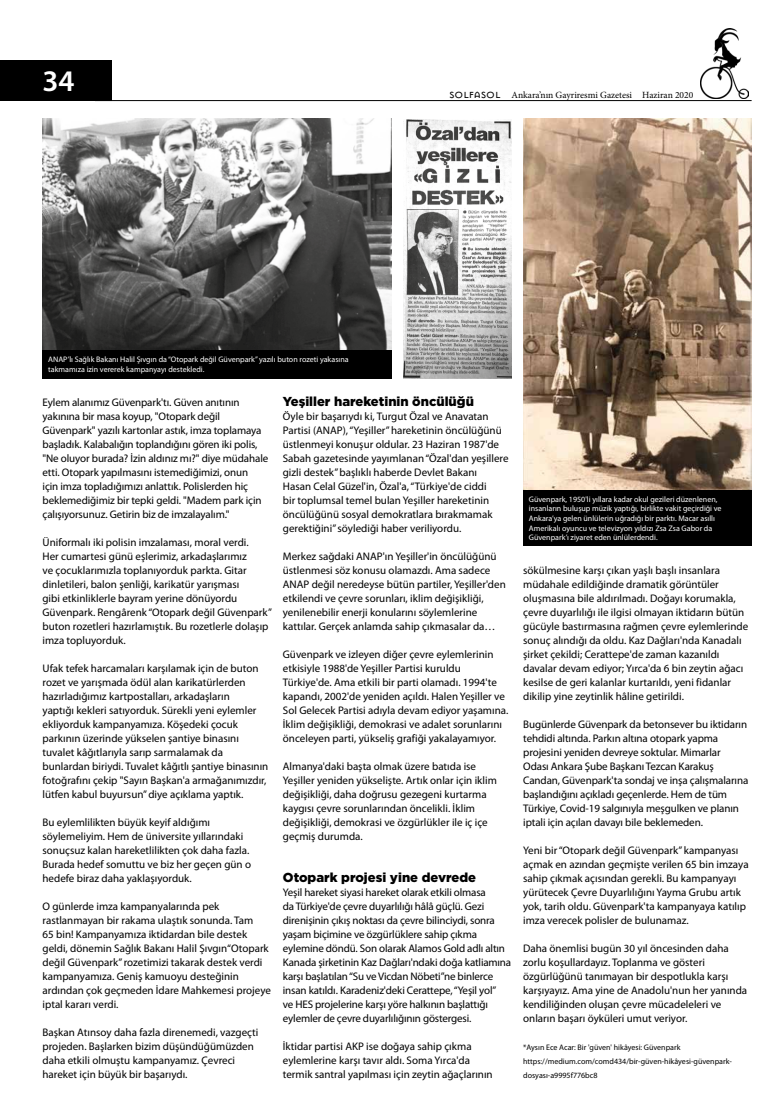
<style>
.page{position:relative;width:780px;height:1120px;background:#fff}
.page>*{position:absolute;margin:0;border:0;box-sizing:border-box;transform-origin:0 0}
.t1{font:600 30px "Myriad Pro";color:#fff}
.t2{font:900 13px "Gotham";color:#000}
.t3{font:11px/14px "Myriad Pro";color:#000}
.t4{font:9.5px "Minion Pro";color:#000}
.t5{font:8px/9.6px "Myriad Pro";color:#fff}
.t6{font:8px/14px "Myriad Pro";color:#000}
.s1{font-family:"Mason Sans";font-size:14px}
</style>
<div class="page">
<hr style="left:95px;top:100px;width:656px;height:1px;background:#000">
<div style="left:0;top:60px;width:111px;height:41px;background:#000"></div>
<img style="left:700px;top:28px;width:48px;height:71px">
<img style="left:43px;top:119px;width:348px;height:231px">
<img style="left:403px;top:119px;width:108px;height:259px">
<img style="left:523px;top:119px;width:228px;height:371px">
<div style="left:43px;top:350px;width:348px;height:28px;background:#000"></div>
<div style="left:523px;top:490px;width:228px;height:56px;background:#000"></div>
<h1 class="t1" style="left:43px;top:64px;width:34px">34</h1>
<p class="t4" style="left:449px;top:89px;width:245px"><span class="s1">solfasol</span> Ankara’nın Gayriresmi Gazetesi Haziran 2020</p>
<p class="t5" style="left:48px;top:355px;width:302px">ANAP’lı Sağlık Bakanı Halil Şıvgın da “Otopark değil Güvenpark” yazılı buton rozeti yakasına takmamıza izin vererek kampanyayı destekledi.</p>
<p class="t3" style="left:43px;top:396px;width:227px">Eylem alanımız Güvenpark'tı. Güven anıtının yakınına bir masa koyup, "Otopark değil Güvenpark" yazılı kartonlar astık, imza toplamaya başladık. Kalabalığın toplandığını gören iki polis, "Ne oluyor burada? İzin aldınız mı?" diye müdahale etti. Otopark yapılmasını istemediğimizi, onun<br>için imza topladığımızı anlattık. Polislerden hiç beklemediğimiz bir tepki geldi. "Madem park için çalışıyorsunuz. Getirin biz de imzalayalım."</p>
<p class="t3" style="left:43px;top:536px;width:231px">Üniformalı iki polisin imzalaması, moral verdi.<br>Her cumartesi günü eşlerimiz, arkadaşlarımız<br>ve çocuklarımızla toplanıyorduk parkta. Gitar dinletileri, balon şenliği, karikatür yarışması<br>gibi etkinliklerle bayram yerine dönüyordu Güvenpark. Rengârenk “Otopark değil Güvenpark” buton rozetleri hazırlamıştık. Bu rozetlerle dolaşıp imza topluyorduk.</p>
<p class="t3" style="left:43px;top:662px;width:227px">Ufak tefek harcamaları karşılamak için de buton rozet ve yarışmada ödül alan karikatürlerden hazırladığımız kartpostalları, arkadaşların<br>yaptığı kekleri satıyorduk. Sürekli yeni eylemler ekliyorduk kampanyamıza. Köşedeki çocuk parkının üzerinde yükselen şantiye binasını tuvalet kâğıtlarıyla sarıp sarmalamak da bunlardan biriydi. Tuvalet kâğıtlı şantiye binasının fotoğrafını çekip "Sayın Başkan'a armağanımızdır, lütfen kabul buyursun” diye açıklama yaptık.</p>
<p class="t3" style="left:43px;top:816px;width:210px">Bu eylemlilikten büyük keyif aldığımı söylemeliyim. Hem de üniversite yıllarındaki sonuçsuz kalan hareketlilikten çok daha fazla.<br>Burada hedef somuttu ve biz her geçen gün o hedefe biraz daha yaklaşıyorduk.</p>
<p class="t3" style="left:43px;top:900px;width:230px">O günlerde imza kampanyalarında pek rastlanmayan bir rakama ulaştık sonunda. Tam<br>65 bin! Kampanyamıza iktidardan bile destek geldi, dönemin Sağlık Bakanı Halil Şıvgın“Otopark değil Güvenpark” rozetimizi takarak destek verdi kampanyamıza. Geniş kamuoyu desteğinin ardından çok geçmeden İdare Mahkemesi projeye iptal kararı verdi.</p>
<p class="t3" style="left:43px;top:1026px;width:217px">Başkan Atınsoy daha fazla direnemedi, vazgeçti projeden. Başlarken bizim düşündüğümüzden daha etkili olmuştu kampanyamız. Çevreci hareket için büyük bir başarıydı.</p>
<p class="t2" style="left:283px;top:394px;width:192px">Yeşiller hareketinin öncülüğü</p>
<p class="t3" style="left:283px;top:410px;width:227px">Öyle bir başarıydı ki, Turgut Özal ve Anavatan Partisi (ANAP), “Yeşiller” hareketinin öncülüğünü üstlenmeyi konuşur oldular. 23 Haziran 1987'de Sabah gazetesinde yayımlanan “Özal'dan yeşillere gizli destek” başlıklı haberde Devlet Bakanı<br>Hasan Celal Güzel'in, Özal'a, “Türkiye'de ciddi<br>bir toplumsal temel bulan Yeşiller hareketinin öncülüğünü sosyal demokratlara bırakmamak gerektiğini” söylediği haber veriliyordu.</p>
<p class="t3" style="left:283px;top:550px;width:224px">Merkez sağdaki ANAP'ın Yeşiller'in öncülüğünü üstlenmesi söz konusu olamazdı. Ama sadece ANAP değil neredeyse bütün partiler, Yeşiller'den etkilendi ve çevre sorunları, iklim değişikliği, yenilenebilir enerji konularını söylemlerine kattılar. Gerçek anlamda sahip çıkmasalar da…</p>
<p class="t3" style="left:283px;top:648px;width:227px">Güvenpark ve izleyen diğer çevre eylemlerinin etkisiyle 1988'de Yeşiller Partisi kuruldu Türkiye'de. Ama etkili bir parti olamadı. 1994'te kapandı, 2002'de yeniden açıldı. Halen Yeşiller ve Sol Gelecek Partisi adıyla devam ediyor yaşamına.<br>İklim değişikliği, demokrasi ve adalet sorunlarını önceleyen parti, yükseliş grafiği yakalayamıyor.</p>
<p class="t3" style="left:283px;top:760px;width:215px">Almanya'daki başta olmak üzere batıda ise Yeşiller yeniden yükselişte. Artık onlar için iklim değişikliği, daha doğrusu gezegeni kurtarma kaygısı çevre sorunlarından öncelikli. İklim değişikliği, demokrasi ve özgürlükler ile iç içe geçmiş durumda.</p>
<p class="t2" style="left:283px;top:870px;width:195px">Otopark projesi yine devrede</p>
<p class="t3" style="left:283px;top:886px;width:230px">Yeşil hareket siyasi hareket olarak etkili olmasa<br>da Türkiye'de çevre duyarlılığı hâlâ güçlü. Gezi direnişinin çıkış noktası da çevre bilinciydi, sonra yaşam biçimine ve özgürlüklere sahip çıkma eylemine döndü. Son olarak Alamos Gold adlı altın Kanada şirketinin Kaz Dağları'ndaki doğa katliamına karşı başlatılan “Su ve Vicdan Nöbeti”ne binlerce insan katıldı. Karadeniz'deki Cerattepe, “Yeşil yol”<br>ve HES projelerine karşı yöre halkının başlattığı eylemler de çevre duyarlılığının göstergesi.</p>
<p class="t3" style="left:283px;top:1040px;width:211px">İktidar partisi AKP ise doğaya sahip çıkma eylemlerine karşı tavır aldı. Soma Yırca'da termik santral yapılması için zeytin ağaçlarının</p>
<p class="t5" style="left:529px;top:494px;width:194px">Güvenpark, 1950'li yıllara kadar okul gezileri düzenlenen, insanların buluşup müzik yaptığı, birlikte vakit geçirdiği ve Ankara’ya gelen ünlülerin uğradığı bir parktı. Macar asıllı Amerikalı oyuncu ve televizyon yıldızı Zsa Zsa Gabor da Güvenpark’ı ziyaret eden ünlülerdendi.</p>
<p class="t3" style="left:523px;top:564px;width:226px">sökülmesine karşı çıkan yaşlı başlı insanlara müdahale edildiğinde dramatik görüntüler oluşmasına bile aldırılmadı. Doğayı korumakla, çevre duyarlılığı ile ilgisi olmayan iktidarın bütün gücüyle bastırmasına rağmen çevre eylemlerinde sonuç alındığı da oldu. Kaz Dağları'nda Kanadalı şirket çekildi; Cerattepe'de zaman kazanıldı davalar devam ediyor; Yırca'da 6 bin zeytin ağacı kesilse de geri kalanlar kurtarıldı, yeni fidanlar dikilip yine zeytinlik hâline getirildi.</p>
<p class="t3" style="left:523px;top:718px;width:227px">Bugünlerde Güvenpark da betonsever bu iktidarın tehdidi altında. Parkın altına otopark yapma projesini yeniden devreye soktular. Mimarlar Odası Ankara Şube Başkanı Tezcan Karakuş Candan, Güvenpark'ta sondaj ve inşa çalışmalarına başlandığını açıkladı geçenlerde. Hem de tüm Türkiye, Covid-19 salgınıyla meşgulken ve planın iptali için açılan davayı bile beklemeden.</p>
<p class="t3" style="left:523px;top:844px;width:227px">Yeni bir “Otopark değil Güvenpark” kampanyası açmak en azından geçmişte verilen 65 bin imzaya sahip çıkmak açısından gerekli. Bu kampanyayı yürütecek Çevre Duyarlılığını Yayma Grubu artık yok, tarih oldu. Güvenpark'ta kampanyaya katılıp imza verecek polisler de bulunamaz.</p>
<p class="t3" style="left:523px;top:942px;width:225px">Daha önemlisi bugün 30 yıl öncesinden daha zorlu koşullardayız. Toplanma ve gösteri özgürlüğünü tanımayan bir despotlukla karşı karşıyayız. Ama yine de Anadolu'nun her yanında kendiliğinden oluşan çevre mücadeleleri ve onların başarı öyküleri umut veriyor.</p>
<p class="t6" style="left:523px;top:1040px;width:210px">*Aysın Ece Acar: Bir 'güven' hikâyesi: Güvenpark https://medium.com/comd434/bir-güven-hikâyesi-güvenpark&shy;dosyası-a9995f776bc8</p>
</div>
